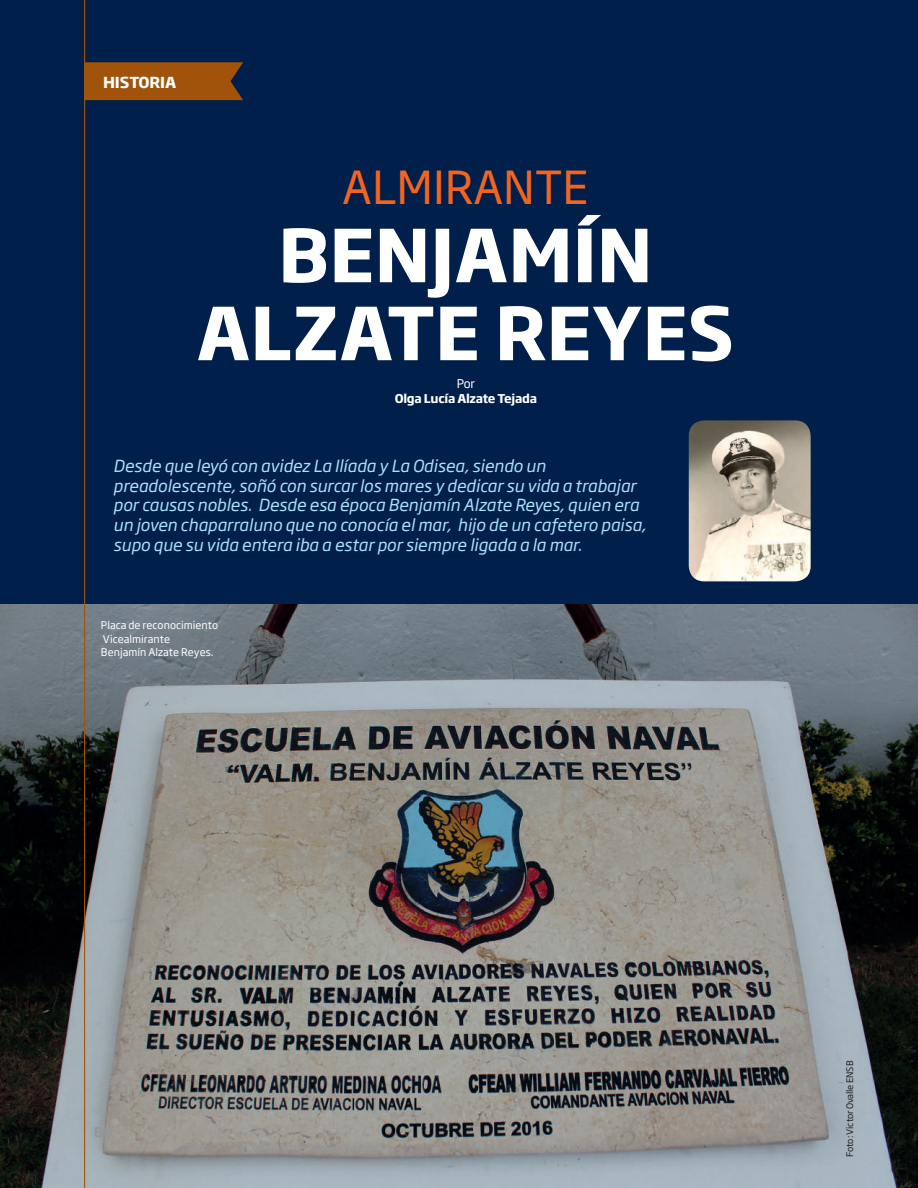
<style>
.page{position:relative;width:918px;height:1188px;background:#fff}
.page>*{position:absolute;margin:0;border:0;box-sizing:border-box;transform-origin:0 0}
.t1{font:700 72px/78px "Soho Gothic Pro";color:#fff;text-align:center}
.t2{font:45px "Soho Gothic Pro";color:#f36421}
.t3{font:italic 16.5px/19.8px "Soho Gothic Pro";color:#aae0f9}
.t4{font:700 15px "Soho Gothic Pro";letter-spacing:-.01em;color:#fff}
.t5{font:700 12px "Soho Gothic Pro";letter-spacing:-.02em;color:#fff}
.t6{font:12px "Soho Gothic Pro";color:#fff}
.t7{font:10.5px/13.5px "Soho Gothic Pro";color:#fff}
.t8{font:9px "Soho Gothic Pro";letter-spacing:-.015em;color:#231f20}
</style>
<div class="page">
<img style="left:0;top:604px;width:918px;height:584px">
<div style="left:0;top:0;width:918px;height:604px;background:#001f4a"></div>
<hr style="left:84px;top:0;width:1px;height:1188px;background:#a15409">
<div style="left:85px;top:62px;width:158px;height:38px;background:#a15409"></div>
<img style="left:689px;top:420px;width:122px;height:161px">
<p class="t4" style="left:103px;top:70px;width:75px">HISTORIA</p>
<h2 class="t2" style="left:342px;top:153px;width:248px">ALMIRANTE</h2>
<h1 class="t1" style="left:197px;top:212px;width:539px">BENJAMÍN<br>ALZATE REYES</h1>
<p class="t6" style="left:457px;top:375px;width:19px">Por</p>
<p class="t5" style="left:395px;top:389px;width:144px">Olga Lucía Alzate Tejada</p>
<p class="t3" style="left:113px;top:455px;width:534px">Desde que leyó con avidez La Ilíada y La Odisea, siendo un preadolescente, soñó con surcar los mares y dedicar su vida a trabajar por causas nobles. Desde esa época Benjamín Alzate Reyes, quien era un joven chaparraluno que no conocía el mar, hijo de un cafetero paisa, supo que su vida entera iba a estar por siempre ligada a la mar.</p>
<p class="t7" style="left:101px;top:618px;width:119px">Placa de reconocimiento<br>Vicealmirante<br>Benjamín Alzate Reyes.</p>
<p class="t8" style="left:843px;top:1157px;width:97px;rotate:-90deg">Foto: Victor Ovalle ENSB</p>
</div>
